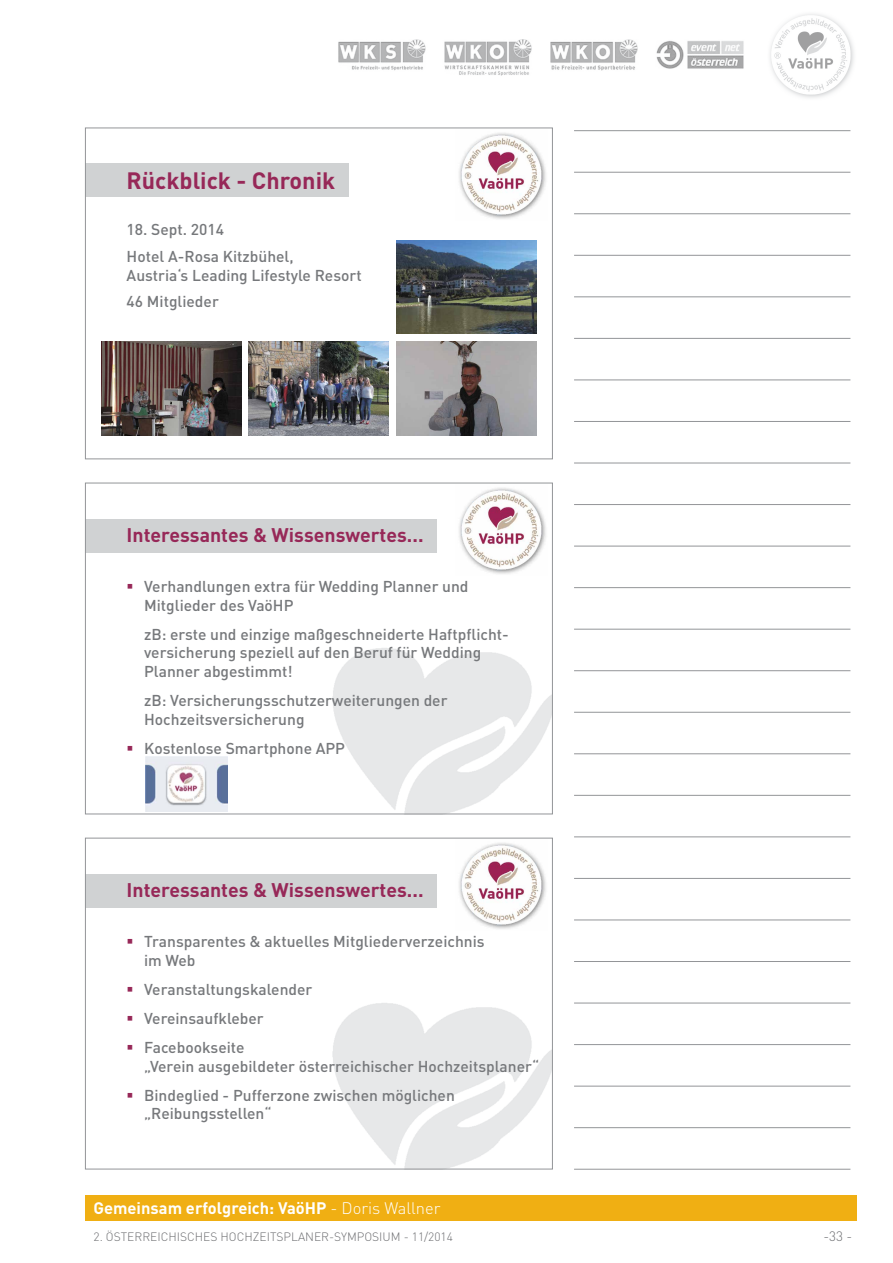
<style>
.page{position:relative;width:893px;height:1263px;background:#fff}
.page>*{position:absolute;margin:0;border:0;box-sizing:border-box;transform-origin:0 0}
.t1{font:700 23.4px "DIN Pro";color:#972858}
.t2{font:700 19.5px "DIN Pro";color:#972858}
.t3{font:700 16.5px "DIN Pro";color:#fff}
.t4{font:500 15.6px/18.8px "DIN Pro";color:#76787b}
.t5{font:300 13.5px "DIN Pro";color:#6d6e71}
.t6{font:300 12px "DIN Pro";color:#6d6e71}
.s1{color:#972858}
.s2{font-weight:300}
</style>
<div class="page">
<img style="left:338px;top:39px;width:406px;height:37px">
<img style="left:770px;top:14px;width:84px;height:84px">
<hr style="left:574px;top:213px;width:276px;height:1px;background:#939598">
<hr style="left:574px;top:255px;width:276px;height:1px;background:#939598">
<hr style="left:574px;top:297px;width:276px;height:1px;background:#939598">
<hr style="left:574px;top:338px;width:276px;height:1px;background:#939598">
<hr style="left:574px;top:380px;width:276px;height:1px;background:#939598">
<hr style="left:574px;top:421px;width:276px;height:1px;background:#939598">
<hr style="left:574px;top:463px;width:276px;height:1px;background:#939598">
<hr style="left:574px;top:504px;width:276px;height:1px;background:#939598">
<hr style="left:574px;top:546px;width:276px;height:1px;background:#939598">
<hr style="left:574px;top:587px;width:276px;height:1px;background:#939598">
<hr style="left:574px;top:629px;width:276px;height:1px;background:#939598">
<hr style="left:574px;top:670px;width:276px;height:1px;background:#939598">
<hr style="left:574px;top:712px;width:276px;height:1px;background:#939598">
<hr style="left:574px;top:753px;width:276px;height:1px;background:#939598">
<hr style="left:574px;top:795px;width:276px;height:1px;background:#939598">
<hr style="left:574px;top:837px;width:276px;height:1px;background:#939598">
<hr style="left:574px;top:878px;width:276px;height:1px;background:#939598">
<hr style="left:574px;top:920px;width:276px;height:1px;background:#939598">
<hr style="left:574px;top:961px;width:276px;height:1px;background:#939598">
<hr style="left:574px;top:1003px;width:276px;height:1px;background:#939598">
<hr style="left:574px;top:1044px;width:276px;height:1px;background:#939598">
<hr style="left:574px;top:1086px;width:276px;height:1px;background:#939598">
<hr style="left:574px;top:1127px;width:276px;height:1px;background:#939598">
<hr style="left:574px;top:1169px;width:276px;height:1px;background:#939598">
<hr style="left:574px;top:130px;width:276px;height:1px;background:#939598">
<hr style="left:574px;top:172px;width:276px;height:1px;background:#939598">
<img style="left:459px;top:133px;width:87px;height:86px">
<div style="left:85px;top:164px;width:263px;height:33px;background:#d0d2d3"></div>
<img style="left:396px;top:241px;width:140px;height:93px">
<img style="left:249px;top:342px;width:140px;height:93px">
<img style="left:396px;top:342px;width:140px;height:93px">
<img style="left:102px;top:342px;width:140px;height:93px">
<div style="left:85px;top:128px;width:468px;height:331px;border:1px solid #939598"></div>
<img style="left:459px;top:488px;width:87px;height:86px">
<img style="left:332px;top:648px;width:219px;height:164px">
<div style="left:85px;top:519px;width:352px;height:33px;background:#d0d2d3"></div>
<img style="left:146px;top:757px;width:81px;height:54px">
<div style="left:85px;top:483px;width:468px;height:331px;border:1px solid #939598"></div>
<img style="left:459px;top:843px;width:87px;height:86px">
<img style="left:332px;top:1003px;width:219px;height:164px">
<div style="left:85px;top:874px;width:352px;height:33px;background:#d0d2d3"></div>
<div style="left:85px;top:838px;width:468px;height:331px;border:1px solid #939598"></div>
<div style="left:85px;top:1195px;width:771px;height:25px;background:#f0af13"></div>
<h1 class="t1" style="left:127px;top:165px;width:210px">Rückblick - Chronik</h1>
<p class="t4" style="left:127px;top:216px;width:169px;line-height:26.5px">18. Sept. 2014<br>Hotel A-Rosa Kitzbühel,</p>
<p class="t4" style="left:127px;top:261px;width:237px;line-height:26.5px">Austria‘s Leading Lifestyle Resort<br>46 Mitglieder</p>
<p class="t2" style="left:127px;top:522px;width:298px">Interessantes &amp; Wissenswertes...</p>
<p class="t4" style="left:144px;top:576px;width:326px;text-indent:-18px"><span class="s1">▪</span> Verhandlungen extra für Wedding Planner und<br>Mitglieder des VaöHP</p>
<p class="t4" style="left:144px;top:624px;width:366px">zB: erste und einzige maßgeschneiderte Haftpflicht&shy;versicherung speziell auf den Beruf für Wedding<br>Planner abgestimmt!</p>
<p class="t4" style="left:144px;top:690px;width:305px">zB: Versicherungsschutzerweiterungen der<br>Hochzeitsversicherung</p>
<p class="t4" style="left:127px;top:738px;width:220px"><span class="s1">▪</span> Kostenlose Smartphone APP</p>
<p class="t2" style="left:127px;top:877px;width:298px">Interessantes &amp; Wissenswertes...</p>
<p class="t4" style="left:144px;top:931px;width:342px;text-indent:-18px"><span class="s1">▪</span> Transparentes &amp; aktuelles Mitgliederverzeichnis im Web</p>
<p class="t4" style="left:127px;top:979px;width:187px"><span class="s1">▪</span> Veranstaltungskalender</p>
<p class="t4" style="left:127px;top:1008px;width:139px"><span class="s1">▪</span> Vereinsaufkleber</p>
<p class="t4" style="left:144px;top:1037px;width:396px;text-indent:-18px"><span class="s1">▪</span> Facebookseite<br>„Verein ausgebildeter österreichischer Hochzeitsplaner“</p>
<p class="t4" style="left:144px;top:1085px;width:312px;text-indent:-18px"><span class="s1">▪</span> Bindeglied - Pufferzone zwischen möglichen „Reibungsstellen“</p>
<p class="t3" style="left:94px;top:1197px;width:349px">Gemeinsam erfolgreich: VaöHP <span class="s2">- Doris Wallner</span></p>
<p class="t6" style="left:94px;top:1228px;width:361px">2. ÖSTERREICHISCHES HOCHZEITSPLANER-SYMPOSIUM - 11/2014</p>
<p class="t5" style="left:823px;top:1226px;width:30px">-33 -</p>
</div>
